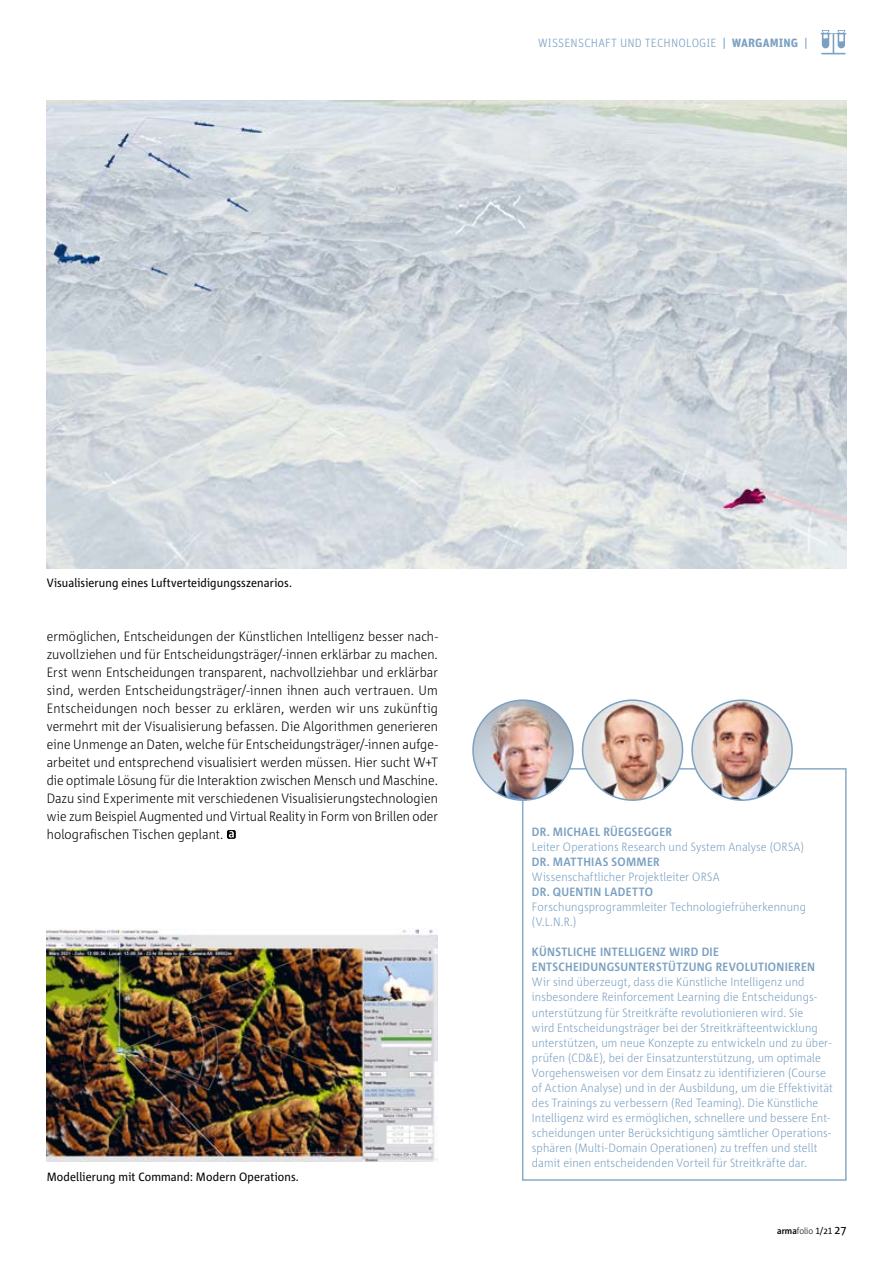
<style>
.page{position:relative;width:893px;height:1263px;background:#fff}
.page>*{position:absolute;margin:0;border:0;box-sizing:border-box;transform-origin:0 0}
.t1{font:300 13.5px/18px "Corpid E1 s S Cd";letter-spacing:.005em;color:#000;text-align:justify}
.t2{font:300 12px/15px "Corpid E1 s S Cd";letter-spacing:.01em;color:#7ba1c2}
.t3{font:700 12px/15px "Corpid E1 s S Cd";color:#7ba1c2}
.t4{font:12px "Corpid E1 s S Cd";letter-spacing:.01em;color:#000}
.t5{font:300 12px "Unit OT";letter-spacing:.01em;color:#7ba1c2}
.t6{font:300 9px "Corpid E1 s S Cd";color:#000}
.s1{font-weight:700}
.s2{font-weight:400}
.s3{font-weight:400;font-size:12px}
</style>
<div class="page">
<div style="left:522px;top:768px;width:325px;height:413px;border:2px solid #89aac7"></div>
<img style="left:47px;top:101px;width:799px;height:468px">
<svg style="left:227px;top:830px;width:9px;height:9px"></svg>
<img style="left:47px;top:929px;width:391px;height:233px">
<img style="left:473px;top:700px;width:100px;height:100px;border-radius:50px">
<div style="left:472px;top:699px;width:102px;height:102px;border:2px solid #7ba1c2;border-radius:50%"></div>
<img style="left:584px;top:702px;width:98px;height:98px">
<div style="left:582px;top:699px;width:101px;height:102px;border:2px solid #7ba1c2;border-radius:50%"></div>
<img style="left:693px;top:702px;width:98px;height:98px">
<div style="left:691px;top:699px;width:102px;height:102px;border:2px solid #7ba1c2;border-radius:50%"></div>
<svg style="left:821px;top:30px;width:25px;height:24px"></svg>
<p class="t5" style="left:538px;top:36px;width:271px">WISSENSCHAFT UND TECHNOLOGIE <span class="s1">| WARGAMING |</span></p>
<p class="t4" style="left:47px;top:575px;width:247px">Visualisierung eines Luftverteidigungsszenarios.</p>
<p class="t1" style="left:47px;top:627px;width:393px">ermöglichen, Entscheidungen der Künstlichen Intelligenz besser nach&shy;zuvollziehen und für Entscheidungsträger/-innen erklärbar zu machen.<br>Erst wenn Entscheidungen transparent, nachvollziehbar und erklärbar sind, werden Entscheidungsträger/-innen ihnen auch vertrauen. Um Entscheidungen noch besser zu erklären, werden wir uns zukünftig vermehrt mit der Visualisierung befassen. Die Algorithmen generieren eine Unmenge an Daten, welche für Entscheidungsträger/-innen aufge&shy;arbeitet und entsprechend visualisiert werden müssen. Hier sucht W+T die optimale Lösung für die Interaktion zwischen Mensch und Maschine.<br>Dazu sind Experimente mit verschiedenen Visualisierungstechnologien wie zum Beispiel Augmented und Virtual Reality in Form von Brillen oder holografschen Tischen geplant.</p>
<p class="t4" style="left:47px;top:1169px;width:254px">Modellierung mit Command: Modern Operations.</p>
<p class="t3" style="left:532px;top:824px;width:142px">DR. MICHAEL RÜEGSEGGER</p>
<p class="t2" style="left:532px;top:839px;width:274px">Leiter Operations Research und System Analyse (ORSA)</p>
<p class="t3" style="left:532px;top:854px;width:130px">DR. MATTHIAS SOMMER</p>
<p class="t2" style="left:532px;top:869px;width:189px">Wissenschaftlicher Projektleiter ORSA</p>
<p class="t3" style="left:532px;top:884px;width:123px">DR. QUENTIN LADETTO</p>
<p class="t2" style="left:532px;top:899px;width:276px">Forschungsprogrammleiter Technologiefrüherkennung (V.L.N.R.)</p>
<p class="t3" style="left:532px;top:944px;width:285px">KÜNSTLICHE INTELLIGENZ WIRD DIE<br>ENTSCHEIDUNGSUNTERSTÜTZUNG REVOLUTIONIEREN</p>
<p class="t2" style="left:532px;top:974px;width:303px">Wir sind überzeugt, dass die Künstliche Intelligenz und insbesondere Reinforcement Learning die Entscheidungs&shy;unterstützung für Streitkräfte revolutionieren wird. Sie<br>wird Entscheidungsträger bei der Streitkräfteentwicklung unterstützen, um neue Konzepte zu entwickeln und zu über&shy;prüfen (CD&amp;E), bei der Einsatzunterstützung, um optimale Vorgehensweisen vor dem Einsatz zu identifizieren (Course of Action Analyse) und in der Ausbildung, um die Effektivität des Trainings zu verbessern (Red Teaming). Die Künstliche Intelligenz wird es ermöglichen, schnellere und bessere Ent&shy;scheidungen unter Berücksichtigung sämtlicher Operations&shy;sphären (Multi-Domain Operationen) zu treffen und stellt damit einen entscheidenden Vorteil für Streitkräfte dar.</p>
<p class="t6" style="left:777px;top:1225px;width:71px"><span class="s1">arma</span>folio <span class="s2">1/21</span> <span class="s3">27</span></p>
</div>
